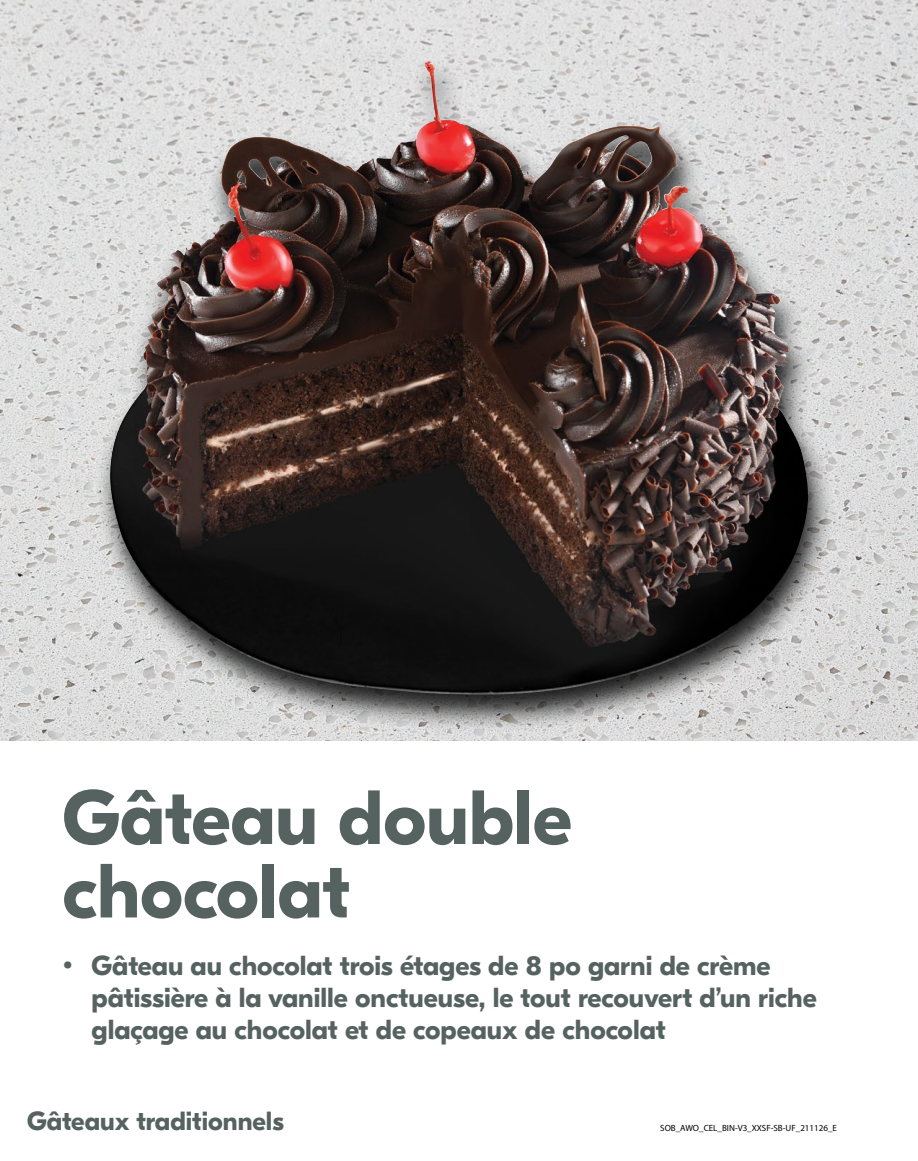
<style>
.page{position:relative;width:918px;height:1161px;background:#fff}
.page>*{position:absolute;margin:0;border:0;box-sizing:border-box;transform-origin:0 0}
.t1{font:700 76.5px/73.5px "GT Eesti Pro Display";color:#556260}
.t2{font:700 27.45px/32.4px "GT Eesti Pro Display";color:#556260}
.t3{font:700 26.25px "GT Eesti Pro Display";color:#556260}
.t4{font:9px "Myriad Pro";color:#000}
</style>
<div class="page">
<img style="left:0;top:0;width:918px;height:741px">
<div style="left:95px;top:58px;width:740px;height:674px;background:#000;opacity:.86"></div>
<img style="left:216px;top:61px;width:219px;height:172px">
<h1 class="t1" style="left:62px;top:782px;width:511px">Gâteau double chocolat</h1>
<p class="t2" style="left:92px;top:950px;width:727px;text-indent:-29px">• Gâteau au chocolat trois étages de 8 po garni de crème pâtissière à la vanille onctueuse, le tout recouvert d’un riche glaçage au chocolat et de copeaux de chocolat</p>
<p class="t3" style="left:27px;top:1107px;width:258px">Gâteaux traditionnels</p>
<p class="t4" style="left:660px;top:1122px;width:178px">SOB_AWO_CEL_BIN-V3_XXSF-SB-UF_211126_E</p>
</div>
